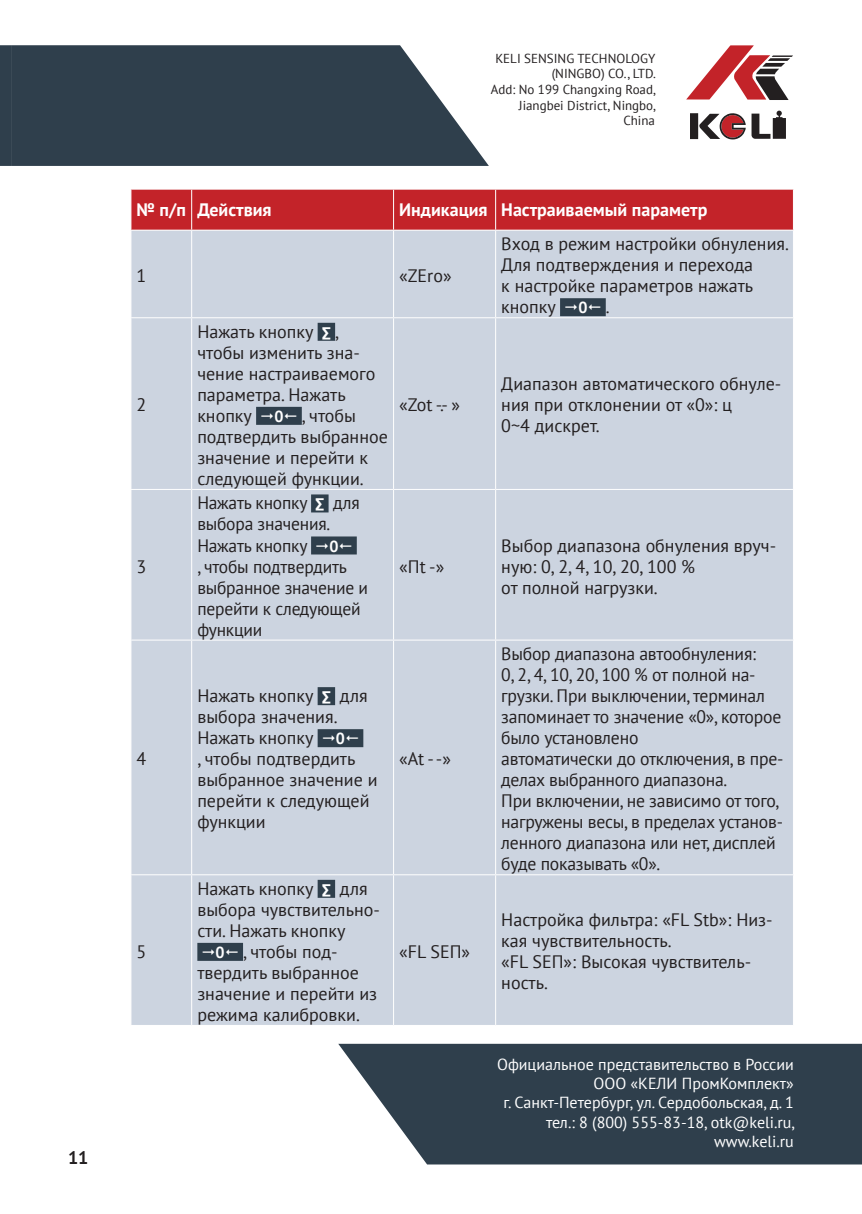
<style>
.page{position:relative;width:862px;height:1214px;background:#fff}
.page>*{position:absolute;margin:0;border:0;box-sizing:border-box;transform-origin:0 0}
.PT_Sans_9{font:18px/21px "PT Sans";color:#231f20}
.white_zag_table{font:700 18px "PT Sans";color:#fff}
.t1{font:700 18px "PT Sans";color:#231f20}
.t2{font:16px/19.2px "PT Sans";color:#fff;text-align:right}
.t3{font:13px/15.6px "PT Sans";color:#231f20;text-align:right}
.s1{font-family:"Proxima Nova";font-weight:700;font-size:16px;color:#fff}
.s2{font-weight:700;font-size:16px;color:#fff}
</style>
<div class="page">
<svg style="left:0;top:45px;width:12px;height:121px"></svg>
<svg style="left:12px;top:45px;width:477px;height:121px;background:#42515d"></svg>
<svg style="left:686px;top:45px;width:107px;height:55px"></svg>
<svg style="left:690px;top:110px;width:96px;height:29px"></svg>
<svg style="left:338px;top:1043px;width:524px;height:121px;background:#41505c"></svg>
<div style="left:131px;top:190px;width:662px;height:40px;background:#c32329"></div>
<div style="left:131px;top:231px;width:662px;height:793px;background:#ccd4e0"></div>
<hr style="left:191px;top:190px;width:1px;height:40px;background:#fff">
<hr style="left:393px;top:190px;width:1px;height:40px;background:#fff">
<hr style="left:495px;top:190px;width:1px;height:40px;background:#fff">
<hr style="left:191px;top:231px;width:1px;height:86px;background:#fff">
<hr style="left:393px;top:231px;width:1px;height:86px;background:#fff">
<hr style="left:495px;top:231px;width:1px;height:86px;background:#fff">
<hr style="left:130px;top:317px;width:62px;height:1px;background:#fff">
<hr style="left:192px;top:317px;width:201px;height:1px;background:#fff">
<hr style="left:191px;top:318px;width:1px;height:171px;background:#fff">
<hr style="left:393px;top:317px;width:102px;height:1px;background:#fff">
<hr style="left:393px;top:318px;width:1px;height:171px;background:#fff">
<hr style="left:495px;top:317px;width:299px;height:1px;background:#fff">
<hr style="left:495px;top:318px;width:1px;height:171px;background:#fff">
<hr style="left:130px;top:489px;width:62px;height:1px;background:#fff">
<hr style="left:192px;top:489px;width:201px;height:1px;background:#fff">
<hr style="left:191px;top:490px;width:1px;height:149px;background:#fff">
<hr style="left:393px;top:489px;width:102px;height:1px;background:#fff">
<hr style="left:393px;top:490px;width:1px;height:149px;background:#fff">
<hr style="left:495px;top:489px;width:299px;height:1px;background:#fff">
<hr style="left:495px;top:490px;width:1px;height:149px;background:#fff">
<hr style="left:130px;top:639px;width:62px;height:1px;background:#fff">
<hr style="left:192px;top:639px;width:201px;height:1px;background:#fff">
<hr style="left:191px;top:640px;width:1px;height:234px;background:#fff">
<hr style="left:393px;top:639px;width:102px;height:1px;background:#fff">
<hr style="left:393px;top:640px;width:1px;height:234px;background:#fff">
<hr style="left:495px;top:639px;width:299px;height:1px;background:#fff">
<hr style="left:495px;top:640px;width:1px;height:234px;background:#fff">
<hr style="left:130px;top:874px;width:62px;height:1px;background:#fff">
<hr style="left:192px;top:874px;width:201px;height:1px;background:#fff">
<hr style="left:191px;top:875px;width:1px;height:149px;background:#fff">
<hr style="left:393px;top:874px;width:102px;height:1px;background:#fff">
<hr style="left:393px;top:875px;width:1px;height:149px;background:#fff">
<hr style="left:495px;top:874px;width:299px;height:1px;background:#fff">
<hr style="left:495px;top:875px;width:1px;height:149px;background:#fff">
<div style="left:560px;top:298px;width:46px;height:18px;background:#2f3f4c"></div>
<div style="left:318px;top:323px;width:17px;height:18px;background:#2f3f4c"></div>
<div style="left:256px;top:407px;width:46px;height:18px;background:#2f3f4c"></div>
<div style="left:311px;top:494px;width:17px;height:18px;background:#2f3f4c"></div>
<div style="left:311px;top:536px;width:46px;height:18px;background:#2f3f4c"></div>
<div style="left:318px;top:687px;width:17px;height:18px;background:#2f3f4c"></div>
<div style="left:318px;top:729px;width:45px;height:18px;background:#2f3f4c"></div>
<div style="left:318px;top:879px;width:17px;height:18px;background:#2f3f4c"></div>
<div style="left:197px;top:942px;width:46px;height:18px;background:#2f3f4c"></div>
<p class="t1" style="left:68px;top:1145px;width:22px">11</p>
<p class="t3" style="left:491px;top:50px;width:167px">KELI SENSING TECHNOLOGY (NINGBO) CO., LTD.<br>Add: No 199 Changxing Road,<br>Jiangbei District, Ningbo,<br>China</p>
<p class="white_zag_table" style="left:137px;top:198px;width:51px">№ п/п</p>
<p class="white_zag_table" style="left:197px;top:198px;width:76px">Действия</p>
<p class="white_zag_table" style="left:399px;top:198px;width:90px">Индикация</p>
<p class="white_zag_table" style="left:501px;top:198px;width:208px">Настраиваемый параметр</p>
<p class="PT_Sans_9" style="left:137px;top:264px;width:11px">1</p>
<p class="PT_Sans_9" style="left:399px;top:264px;width:54px">«ZЕro»</p>
<p class="PT_Sans_9" style="left:137px;top:394px;width:11px">2</p>
<p class="PT_Sans_9" style="left:197px;top:320px;width:192px">Нажать кнопку <span class="s1">∑</span> , чтобы изменить зна&shy;чение настраиваемого параметра. Нажать кнопку <span class="s2">0</span> , чтобы подтвердить выбранное значение и перейти к следующей функции.</p>
<p class="PT_Sans_9" style="left:399px;top:394px;width:62px">«Zot -.- »</p>
<p class="PT_Sans_9" style="left:137px;top:555px;width:11px">3</p>
<p class="PT_Sans_9" style="left:197px;top:492px;width:164px">Нажать кнопку <span class="s1">∑</span> для выбора значения.</p>
<p class="PT_Sans_9" style="left:197px;top:534px;width:172px">Нажать кнопку <span class="s2">0<br></span>, чтобы подтвердить выбранное значение и перейти к следующей функции</p>
<p class="PT_Sans_9" style="left:399px;top:555px;width:47px">«Пt -»</p>
<p class="PT_Sans_9" style="left:137px;top:747px;width:11px">4</p>
<p class="PT_Sans_9" style="left:197px;top:684px;width:172px">Нажать кнопку <span class="s1">∑</span> для выбора значения.</p>
<p class="PT_Sans_9" style="left:197px;top:726px;width:182px">Нажать кнопку <span class="s2">0<br></span>, чтобы подтвердить выбранное значение и перейти к следующей функции</p>
<p class="PT_Sans_9" style="left:399px;top:747px;width:53px">«At - -»</p>
<p class="PT_Sans_9" style="left:137px;top:940px;width:11px">5</p>
<p class="PT_Sans_9" style="left:197px;top:877px;width:172px">Нажать кнопку <span class="s1">∑</span> для</p>
<p class="PT_Sans_9" style="left:197px;top:898px;width:184px">выбора чувствительно-</p>
<p class="PT_Sans_9" style="left:197px;top:919px;width:150px">сти. Нажать кнопку</p>
<p class="PT_Sans_9" style="left:216px;top:940px;width:123px"><span class="s2">0</span> , чтобы под-</p>
<p class="PT_Sans_9" style="left:197px;top:961px;width:163px">твердить выбранное</p>
<p class="PT_Sans_9" style="left:197px;top:982px;width:181px">значение и перейти из</p>
<p class="PT_Sans_9" style="left:197px;top:1003px;width:164px">режима калибровки.</p>
<p class="PT_Sans_9" style="left:399px;top:940px;width:72px">«FL SEП»</p>
<p class="PT_Sans_9" style="left:501px;top:233px;width:289px">Вход в режим настройки обнуления.<br>Для подтверждения и перехода<br>к настройке параметров нажать кнопку <span class="s2">0</span> .</p>
<p class="PT_Sans_9" style="left:501px;top:373px;width:282px">Диапазон автоматического обнуле&shy;ния при отклонении от «0»: ц</p>
<p class="PT_Sans_9" style="left:501px;top:415px;width:100px">0~4 дискрет.</p>
<p class="PT_Sans_9" style="left:501px;top:534px;width:276px">Выбор диапазона обнуления вруч&shy;ную: 0, 2, 4, 10, 20, 100 %<br>от полной нагрузки.</p>
<p class="PT_Sans_9" style="left:501px;top:642px;width:256px">Выбор диапазона автообнуления:</p>
<p class="PT_Sans_9" style="left:501px;top:663px;width:281px">0, 2, 4, 10, 20, 100 % от полной на&shy;грузки. При выключении, терминал запоминает то значение «0», которое было установлено</p>
<p class="PT_Sans_9" style="left:501px;top:747px;width:284px">автоматически до отключения, в пре&shy;делах выбранного диапазона.</p>
<p class="PT_Sans_9" style="left:501px;top:789px;width:283px">При включении, не зависимо от того, нагружены весы, в пределах установ&shy;ленного диапазона или нет, дисплей буде показывать «0».</p>
<p class="PT_Sans_9" style="left:501px;top:909px;width:273px">Настройка фильтра: «FL Stb»: Низ&shy;кая чувствительность.</p>
<p class="PT_Sans_9" style="left:501px;top:951px;width:251px">«FL SEП»: Высокая чувствитель&shy;ность.</p>
<p class="t2" style="left:497px;top:1054px;width:300px">Официальное представительство в России<br>ООО «КЕЛИ ПромКомплект»<br>г. Санкт-Петербург, ул. Сердобольская, д. 1 тел.: 8 (800) 555-83-18, otk@keli.ru, www.keli.ru</p>
</div>
